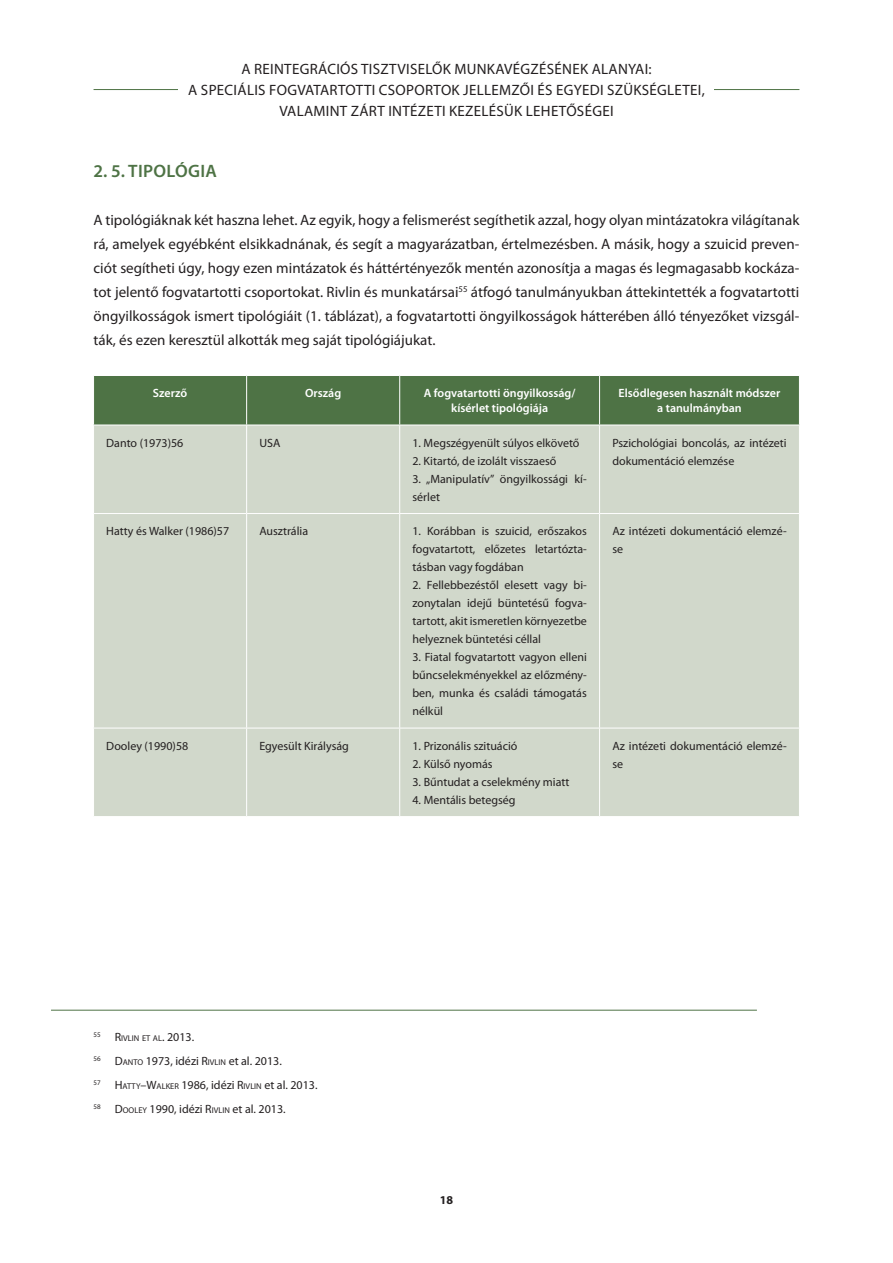
<style>
.page{position:relative;width:893px;height:1263px;background:#fff}
.page>*{position:absolute;margin:0;border:0;box-sizing:border-box;transform-origin:0 0}
.t1{font:600 18px "Myriad Pro";letter-spacing:.02em;color:#4e7345}
.t2{font:15px/24px "Myriad Pro";letter-spacing:.02em;color:#231f20;text-align:center}
.t3{font:12px/18px "Myriad Pro";color:#231f20}
.t4{font:600 12px/15px "Myriad Pro";color:#fff;text-align:center}
.t5{font:700 12px "Myriad Pro";color:#231f20}
.t6{font:8.4px "Myriad Pro";color:#231f20}
.s1{font-size:12px}
.s2{font-style:inherit}
.s3{font-size:8.4px}
</style>
<div class="page">
<hr style="left:94px;top:89px;width:705px;height:1px;background:#4e7345">
<div style="left:179px;top:54px;width:535px;height:70px;background:#fff"></div>
<div style="left:94px;top:376px;width:705px;height:49px;background:#4e7345"></div>
<div style="left:94px;top:426px;width:705px;height:390px;background:#d1d8cb"></div>
<hr style="left:246px;top:376px;width:1px;height:49px;background:#fff">
<hr style="left:399px;top:376px;width:1px;height:49px;background:#fff">
<hr style="left:599px;top:376px;width:1px;height:49px;background:#fff">
<hr style="left:246px;top:425px;width:1px;height:88px;background:#fff">
<hr style="left:399px;top:425px;width:1px;height:88px;background:#fff">
<hr style="left:599px;top:425px;width:1px;height:88px;background:#fff">
<hr style="left:93px;top:513px;width:154px;height:1px;background:#fff">
<hr style="left:247px;top:513px;width:153px;height:1px;background:#fff">
<hr style="left:246px;top:514px;width:1px;height:214px;background:#fff">
<hr style="left:400px;top:513px;width:200px;height:1px;background:#fff">
<hr style="left:399px;top:514px;width:1px;height:214px;background:#fff">
<hr style="left:600px;top:513px;width:200px;height:1px;background:#fff">
<hr style="left:599px;top:514px;width:1px;height:214px;background:#fff">
<hr style="left:93px;top:728px;width:154px;height:1px;background:#fff">
<hr style="left:247px;top:728px;width:153px;height:1px;background:#fff">
<hr style="left:246px;top:728px;width:1px;height:88px;background:#fff">
<hr style="left:400px;top:728px;width:200px;height:1px;background:#fff">
<hr style="left:399px;top:728px;width:1px;height:88px;background:#fff">
<hr style="left:600px;top:728px;width:200px;height:1px;background:#fff">
<hr style="left:599px;top:728px;width:1px;height:88px;background:#fff">
<hr style="left:51px;top:1010px;width:706px;height:1px;background:#4e7345">
<p class="t2" style="left:188px;top:58px;width:518px;line-height:21px">A REINTEGRÁCIÓS TISZTVISELŐK MUNKAVÉGZÉSÉNEK ALANYAI:<br>A SPECIÁLIS FOGVATARTOTTI CSOPORTOK JELLEMZŐI ÉS EGYEDI SZÜKSÉGLETEI,<br>VALAMINT ZÁRT INTÉZETI KEZELÉSÜK LEHETŐSÉGEI</p>
<h1 class="t1" style="left:94px;top:160px;width:125px">2. 5. TIPOLÓGIA</h1>
<p class="t2" style="left:94px;top:208px;width:707px;text-align:justify">A tipológiáknak két haszna lehet. Az egyik, hogy a felismerést segíthetik azzal, hogy olyan mintázatokra világítanak rá, amelyek egyébként elsikkadnának, és segít a magyarázatban, értelmezésben. A másik, hogy a szuicid preven&shy;ciót segítheti úgy, hogy ezen mintázatok és háttértényezők mentén azonosítja a magas és legmagasabb kockáza&shy;tot jelentő fogvatartotti csoportokat. Rivlin és munkatársai<sup>55</sup> átfogó tanulmányukban áttekintették a fogvatartotti öngyilkosságok ismert tipológiáit (1. táblázat), a fogvatartotti öngyilkosságok hátterében álló tényezőket vizsgál&shy;ták, és ezen keresztül alkották meg saját tipológiájukat.</p>
<p class="t4" style="left:153px;top:385px;width:36px">Szerző</p>
<p class="t4" style="left:305px;top:385px;width:38px">Ország</p>
<p class="t4" style="left:424px;top:385px;width:153px">A fogvatartotti öngyilkosság/ kísérlet tipológiája</p>
<p class="t4" style="left:619px;top:385px;width:163px">Elsődlegesen használt módszer a tanulmányban</p>
<p class="t3" style="left:106px;top:434px;width:79px">Danto (1973)56</p>
<p class="t3" style="left:259px;top:434px;width:23px">USA</p>
<p class="t3" style="left:412px;top:434px;width:169px">1. Megszégyenült súlyos elkövető</p>
<p class="t3" style="left:412px;top:452px;width:145px">2. Kitartó, de izolált visszaeső</p>
<p class="t3" style="left:412px;top:470px;width:176px">3. „Manipulatív” öngyilkossági kí&shy;sérlet</p>
<p class="t3" style="left:612px;top:434px;width:176px">Pszichológiai boncolás, az intézeti dokumentáció elemzése</p>
<p class="t3" style="left:106px;top:522px;width:124px">Hatty és Walker (1986)57</p>
<p class="t3" style="left:259px;top:522px;width:50px">Ausztrália</p>
<p class="t3" style="left:412px;top:522px;width:176px;text-align:justify">1. Korábban is szuicid, erőszakos fogvatartott, előzetes letartózta&shy;tásban vagy fogdában</p>
<p class="t3" style="left:412px;top:576px;width:176px;text-align:justify">2. Fellebbezéstől elesett vagy bi&shy;zonytalan idejű büntetésű fogva&shy;tartott, akit ismeretlen környezetbe helyeznek büntetési céllal</p>
<p class="t3" style="left:412px;top:648px;width:176px;text-align:justify">3. Fiatal fogvatartott vagyon elleni bűncselekményekkel az előzmény&shy;ben, munka és családi támogatás nélkül</p>
<p class="t3" style="left:106px;top:737px;width:84px">Dooley (1990)58</p>
<p class="t3" style="left:259px;top:737px;width:91px">Egyesült Királyság</p>
<p class="t3" style="left:412px;top:737px;width:107px">1. Prizonális szituáció</p>
<p class="t3" style="left:412px;top:755px;width:82px">2. Külső nyomás</p>
<p class="t3" style="left:412px;top:773px;width:158px">3. Bűntudat a cselekmény miatt</p>
<p class="t3" style="left:412px;top:791px;width:105px">4. Mentális betegség</p>
<p class="t3" style="left:612px;top:522px;width:176px">Az intézeti dokumentáció elemzé&shy;se</p>
<p class="t3" style="left:612px;top:737px;width:176px">Az intézeti dokumentáció elemzé&shy;se</p>
<p class="t6" style="left:94px;top:1033px;width:102px"><sup>55</sup> <span class="s1">R</span>IVLIN ET AL<span class="s1">. 2013.</span></p>
<p class="t3" style="left:94px;top:1049px;width:224px;line-height:24px"><sup>56</sup> <span class="s2">D</span><span class="s3">ANTO</span> 1973, idézi <span class="s2">R</span><span class="s3">IVLIN</span> et al. 2013.<br><sup>57</sup> <span class="s2">H</span><span class="s3">ATTY</span>–<span class="s2">W</span><span class="s3">ALKER</span> 1986, idézi <span class="s2">R</span><span class="s3">IVLIN</span> et al. 2013.<br><sup>58</sup> <span class="s2">D</span><span class="s3">OOLEY</span> 1990, idézi <span class="s2">R</span><span class="s3">IVLIN</span> et al. 2013.</p>
<p class="t5" style="left:440px;top:1192px;width:15px">18</p>
</div>
